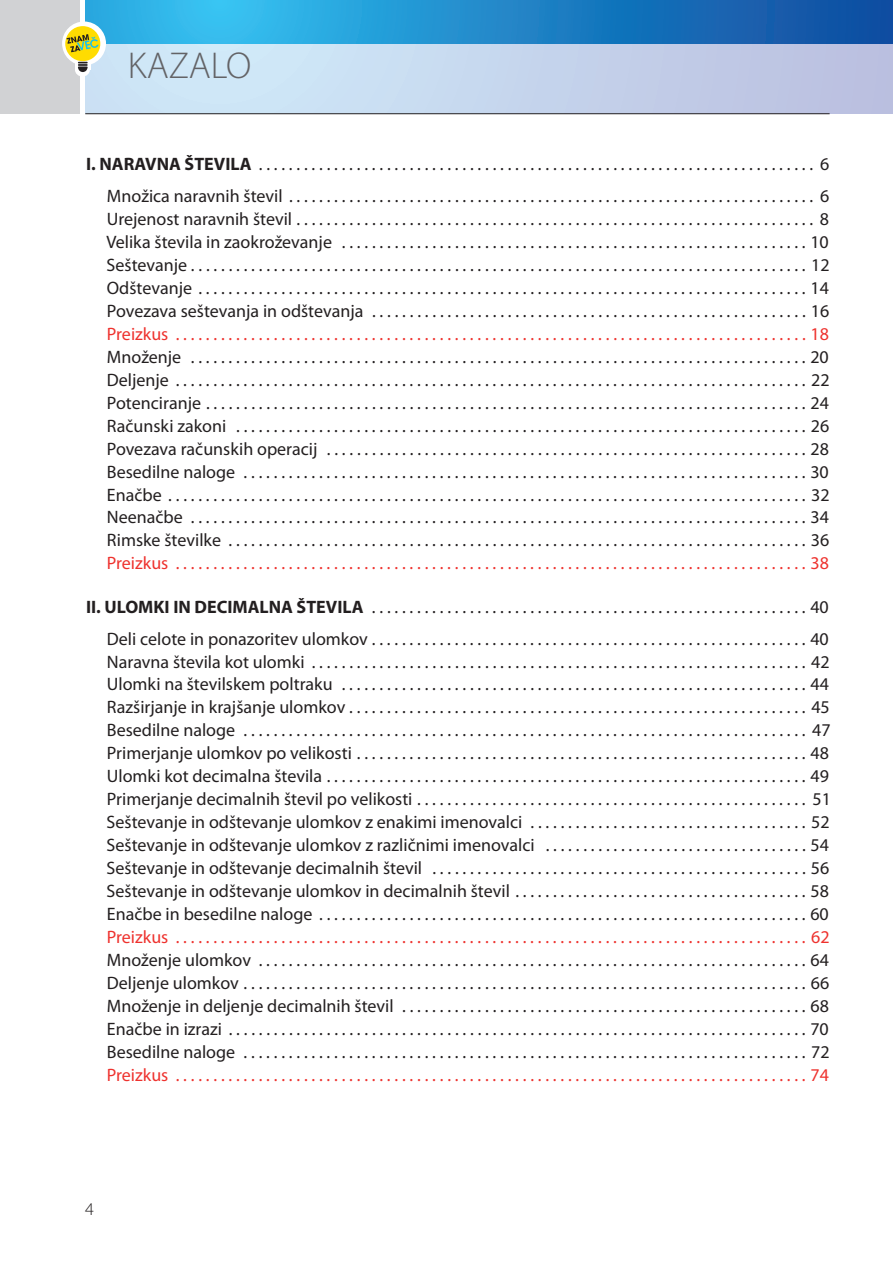
<style>
.page{position:relative;width:893px;height:1261px;background:#fff}
.page>*{position:absolute;margin:0;border:0;box-sizing:border-box;transform-origin:0 0}
.t1{font:300 37.5px "Myriad Pro";color:#636366}
.t2{font:18px/23px "Myriad Pro";color:#231f20;text-align:justify}
.t3{font:18px "Myriad Pro";color:#ee322e}
.t4{font:300 18px "Myriad Pro";color:#231f20}
.s1{font-weight:700}
</style>
<div class="page">
<svg style="left:85px;top:0;width:808px;height:44px;background:#2189ca"></svg>
<div style="left:85px;top:44px;width:808px;height:69px;background:linear-gradient(to right,#d1edfb,#bbc0e0)"></div>
<div style="left:0;top:0;width:80px;height:114px;background:#d1d2d4"></div>
<div style="left:62px;top:22px;width:44px;height:43px;background:#fff;border-radius:50%"></div>
<svg style="left:75px;top:60px;width:15px;height:7px"></svg>
<div style="left:75px;top:63px;width:15px;height:14px;background:#fff;border-radius:50%"></div>
<div style="left:65px;top:26px;width:35px;height:35px;background:#ffdc01;border-radius:50%"></div>
<svg style="left:67px;top:34px;width:32px;height:18px"></svg>
<svg style="left:78px;top:62px;width:10px;height:10px"></svg>
<hr style="left:85px;top:113px;width:744px;height:1px;background:#231f20">
<h1 class="t1" style="left:128px;top:51px;width:125px">KAZALO</h1>
<p class="t2" style="left:86px;top:149px;width:744px;line-height:32px;text-align:right"><span class="s1">I. NARAVNA ŠTEVILA</span> . . . . . . . . . . . . . . . . . . . . . . . . . . . . . . . . . . . . . . . . . . . . . . . . . . . . . . . . . . . . . . . . . . . . . . . . . . 6<br>Množica naravnih števil . . . . . . . . . . . . . . . . . . . . . . . . . . . . . . . . . . . . . . . . . . . . . . . . . . . . . . . . . . . . . . . . . . . . . . 6</p>
<p class="t2" style="left:106px;top:209px;width:725px">Urejenost naravnih števil . . . . . . . . . . . . . . . . . . . . . . . . . . . . . . . . . . . . . . . . . . . . . . . . . . . . . . . . . . . . . . . . . . . . . 8<br>Velika števila in zaokroževanje . . . . . . . . . . . . . . . . . . . . . . . . . . . . . . . . . . . . . . . . . . . . . . . . . . . . . . . . . . . . . . 10<br>Seštevanje . . . . . . . . . . . . . . . . . . . . . . . . . . . . . . . . . . . . . . . . . . . . . . . . . . . . . . . . . . . . . . . . . . . . . . . . . . . . . . . . . . 12<br>Odštevanje . . . . . . . . . . . . . . . . . . . . . . . . . . . . . . . . . . . . . . . . . . . . . . . . . . . . . . . . . . . . . . . . . . . . . . . . . . . . . . . . . 14<br>Povezava seštevanja in odštevanja . . . . . . . . . . . . . . . . . . . . . . . . . . . . . . . . . . . . . . . . . . . . . . . . . . . . . . . . . . 16</p>
<p class="t3" style="left:107px;top:327px;width:723px">Preizkus . . . . . . . . . . . . . . . . . . . . . . . . . . . . . . . . . . . . . . . . . . . . . . . . . . . . . . . . . . . . . . . . . . . . . . . . . . . . . . . . . . . . 18</p>
<p class="t2" style="left:107px;top:347px;width:724px">Množenje . . . . . . . . . . . . . . . . . . . . . . . . . . . . . . . . . . . . . . . . . . . . . . . . . . . . . . . . . . . . . . . . . . . . . . . . . . . . . . . . . . 20<br>Deljenje . . . . . . . . . . . . . . . . . . . . . . . . . . . . . . . . . . . . . . . . . . . . . . . . . . . . . . . . . . . . . . . . . . . . . . . . . . . . . . . . . . . . 22<br>Potenciranje . . . . . . . . . . . . . . . . . . . . . . . . . . . . . . . . . . . . . . . . . . . . . . . . . . . . . . . . . . . . . . . . . . . . . . . . . . . . . . . . 24<br>Računski zakoni . . . . . . . . . . . . . . . . . . . . . . . . . . . . . . . . . . . . . . . . . . . . . . . . . . . . . . . . . . . . . . . . . . . . . . . . . . . . 26<br>Povezava računskih operacij . . . . . . . . . . . . . . . . . . . . . . . . . . . . . . . . . . . . . . . . . . . . . . . . . . . . . . . . . . . . . . . . 28<br>Besedilne naloge . . . . . . . . . . . . . . . . . . . . . . . . . . . . . . . . . . . . . . . . . . . . . . . . . . . . . . . . . . . . . . . . . . . . . . . . . . . 30<br>Enačbe . . . . . . . . . . . . . . . . . . . . . . . . . . . . . . . . . . . . . . . . . . . . . . . . . . . . . . . . . . . . . . . . . . . . . . . . . . . . . . . . . . . . . 32<br>Neenačbe . . . . . . . . . . . . . . . . . . . . . . . . . . . . . . . . . . . . . . . . . . . . . . . . . . . . . . . . . . . . . . . . . . . . . . . . . . . . . . . . . . 34<br>Rimske številke . . . . . . . . . . . . . . . . . . . . . . . . . . . . . . . . . . . . . . . . . . . . . . . . . . . . . . . . . . . . . . . . . . . . . . . . . . . . . 36</p>
<p class="t3" style="left:107px;top:556px;width:723px">Preizkus . . . . . . . . . . . . . . . . . . . . . . . . . . . . . . . . . . . . . . . . . . . . . . . . . . . . . . . . . . . . . . . . . . . . . . . . . . . . . . . . . . . . 38</p>
<p class="t2" style="left:86px;top:592px;width:744px;line-height:32px;text-align:right"><span class="s1">II. ULOMKI IN DECIMALNA ŠTEVILA</span> . . . . . . . . . . . . . . . . . . . . . . . . . . . . . . . . . . . . . . . . . . . . . . . . . . . . . . . . . . 40<br>Deli celote in ponazoritev ulomkov . . . . . . . . . . . . . . . . . . . . . . . . . . . . . . . . . . . . . . . . . . . . . . . . . . . . . . . . . . 40</p>
<p class="t2" style="left:107px;top:651px;width:726px;text-align:left">Naravna števila kot ulomki . . . . . . . . . . . . . . . . . . . . . . . . . . . . . . . . . . . . . . . . . . . . . . . . . . . . . . . . . . . . . . . . . . 42<br>Ulomki na številskem poltraku . . . . . . . . . . . . . . . . . . . . . . . . . . . . . . . . . . . . . . . . . . . . . . . . . . . . . . . . . . . . . . 44<br>Razširjanje in krajšanje ulomkov . . . . . . . . . . . . . . . . . . . . . . . . . . . . . . . . . . . . . . . . . . . . . . . . . . . . . . . . . . . . . 45<br>Besedilne naloge . . . . . . . . . . . . . . . . . . . . . . . . . . . . . . . . . . . . . . . . . . . . . . . . . . . . . . . . . . . . . . . . . . . . . . . . . . . 47<br>Primerjanje ulomkov po velikosti . . . . . . . . . . . . . . . . . . . . . . . . . . . . . . . . . . . . . . . . . . . . . . . . . . . . . . . . . . . . 48<br>Ulomki kot decimalna števila . . . . . . . . . . . . . . . . . . . . . . . . . . . . . . . . . . . . . . . . . . . . . . . . . . . . . . . . . . . . . . . . 49<br>Primerjanje decimalnih števil po velikosti . . . . . . . . . . . . . . . . . . . . . . . . . . . . . . . . . . . . . . . . . . . . . . . . . . . . 51<br>Seštevanje in odštevanje ulomkov z enakimi imenovalci . . . . . . . . . . . . . . . . . . . . . . . . . . . . . . . . . . . . . 52<br>Seštevanje in odštevanje ulomkov z različnimi imenovalci . . . . . . . . . . . . . . . . . . . . . . . . . . . . . . . . . . . 54<br>Seštevanje in odštevanje decimalnih števil . . . . . . . . . . . . . . . . . . . . . . . . . . . . . . . . . . . . . . . . . . . . . . . . . . 56<br>Seštevanje in odštevanje ulomkov in decimalnih števil . . . . . . . . . . . . . . . . . . . . . . . . . . . . . . . . . . . . . . . 58<br>Enačbe in besedilne naloge . . . . . . . . . . . . . . . . . . . . . . . . . . . . . . . . . . . . . . . . . . . . . . . . . . . . . . . . . . . . . . . . . 60</p>
<p class="t3" style="left:107px;top:930px;width:724px">Preizkus . . . . . . . . . . . . . . . . . . . . . . . . . . . . . . . . . . . . . . . . . . . . . . . . . . . . . . . . . . . . . . . . . . . . . . . . . . . . . . . . . . . . 62</p>
<p class="t2" style="left:107px;top:950px;width:724px">Množenje ulomkov . . . . . . . . . . . . . . . . . . . . . . . . . . . . . . . . . . . . . . . . . . . . . . . . . . . . . . . . . . . . . . . . . . . . . . . . . 64<br>Deljenje ulomkov . . . . . . . . . . . . . . . . . . . . . . . . . . . . . . . . . . . . . . . . . . . . . . . . . . . . . . . . . . . . . . . . . . . . . . . . . . . 66<br>Množenje in deljenje decimalnih števil . . . . . . . . . . . . . . . . . . . . . . . . . . . . . . . . . . . . . . . . . . . . . . . . . . . . . . 68<br>Enačbe in izrazi . . . . . . . . . . . . . . . . . . . . . . . . . . . . . . . . . . . . . . . . . . . . . . . . . . . . . . . . . . . . . . . . . . . . . . . . . . . . . 70<br>Besedilne naloge . . . . . . . . . . . . . . . . . . . . . . . . . . . . . . . . . . . . . . . . . . . . . . . . . . . . . . . . . . . . . . . . . . . . . . . . . . . 72</p>
<p class="t3" style="left:107px;top:1067px;width:723px">Preizkus . . . . . . . . . . . . . . . . . . . . . . . . . . . . . . . . . . . . . . . . . . . . . . . . . . . . . . . . . . . . . . . . . . . . . . . . . . . . . . . . . . . . 74</p>
<p class="t4" style="left:85px;top:1202px;width:10px">4</p>
</div>
